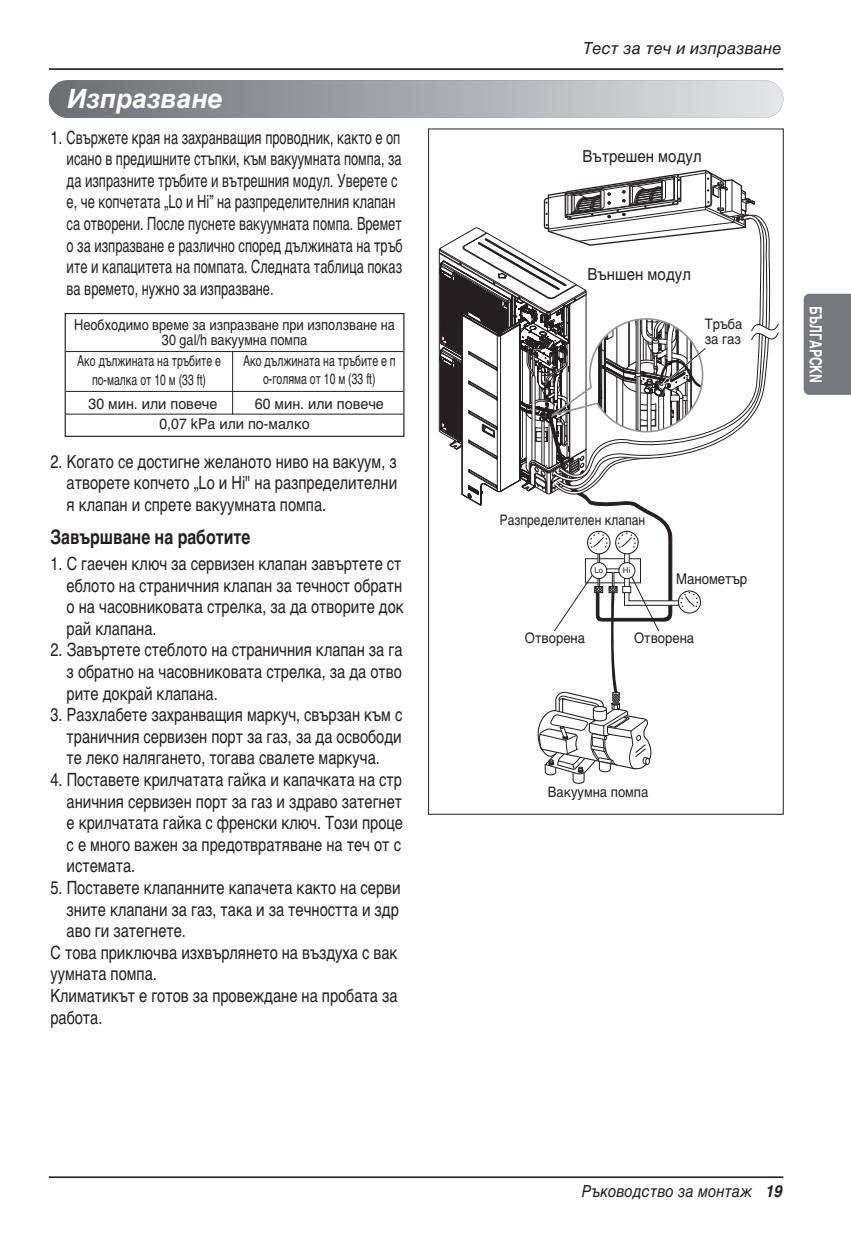
<style>
.page{position:relative;width:851px;height:1248px;background:#fff}
.page>*{position:absolute;margin:0;border:0;box-sizing:border-box;transform-origin:0 0}
.t1{font:italic 700 26.6px "Helvetica";color:#fff}
.t2{font:700 20px "Helvetica";color:#231f20;scale:.8 1}
.t3{font:18.2px/21.6px "Helvetica";color:#231f20;text-align:justify;scale:.8 1}
.t4{font:700 17px "Helvetica";color:#fff;scale:.71 1}
.t5{font:16.6px "Helvetica";color:#231f20;scale:.9 1}
.t6{font:italic 16.6px "Helvetica";color:#231f20;scale:.9 1}
.t7{font:italic 16.6px "Helvetica";color:#231f20}
.t8{font:15px/18.4px "Helvetica";color:#231f20;text-align:center;scale:.7 1}
.t9{font:15px/15px "Helvetica";color:#231f20;text-align:center;scale:.85 1}
.t10{font:15px/20px "Helvetica";color:#231f20;scale:.95 1}
.t11{font:15px "Helvetica";color:#231f20;scale:.88 1}
.t12{font:14.4px/14.4px "Helvetica";color:#231f20;scale:.9 1}
.t13{font:14.4px "Helvetica";color:#231f20;scale:.83 1}
.t14{font:8px "Helvetica";color:#231f20}
.s1{font-weight:700}
</style>
<div class="page">
<hr style="left:49px;top:68px;width:734px;height:2px;background:#231f20">
<hr style="left:49px;top:1176px;width:734px;height:1px;background:#231f20">
<div style="left:803px;top:294px;width:47px;height:101px;background:#76787b"></div>
<svg style="left:438px;top:169px;width:341px;height:615px"></svg>
<div style="left:49px;top:80px;width:734px;height:38px;background:linear-gradient(to right,#6b6d71,#e4e4e7);border-radius:19px"></div>
<div style="left:65px;top:313px;width:339px;height:124px;border:1px solid #231f20"></div>
<hr style="left:66px;top:351px;width:337px;height:1px;background:#231f20">
<hr style="left:66px;top:391px;width:337px;height:1px;background:#231f20">
<hr style="left:66px;top:414px;width:337px;height:1px;background:#231f20">
<hr style="left:232px;top:351px;width:1px;height:63px;background:#231f20">
<h1 class="t1" style="left:68px;top:89px;width:156px">Изпразване</h1>
<p class="t3" style="left:67px;top:128px;width:421px;text-align:left;text-indent:-16px">1. Свържете края на захранващия проводник, както е оп исано в предишните стъпки, към вакуумната помпа, за да изпразните тръбите и вътрешния модул. Уверете с е, че копчетата „Lo и Hi” на разпределителния клапан са отворени. После пуснете вакуумната помпа. Времет о за изпразване е различно според дължината на тръб ите и капацитета на помпата. Следната таблица показ ва времето, нужно за изпразване.</p>
<p class="t9" style="left:74px;top:318px;width:378px">Необходимо време за изпразване при използване на<br>30 gal/h вакуумна помпа</p>
<p class="t8" style="left:77px;top:353px;width:207px">Ако дължината на тръбите е по-малка от 10 м (33 ft)</p>
<p class="t8" style="left:243px;top:352px;width:219px">Ако дължината на тръбите е п о-голяма от 10 м (33 ft)</p>
<p class="t10" style="left:159px;top:395px;width:238px;text-indent:95px">60 мин. или повече<br>0,07 kPa или по-малко</p>
<p class="t10" style="left:88px;top:395px;width:137px">30 мин. или повече</p>
<p class="t3" style="left:67px;top:452px;width:414px;text-indent:-16px">2. Когато се достигне желаното ниво на вакуум, з атворете копчето „Lo и Hi" на разпределителни я клапан и спрете вакуумната помпа.</p>
<p class="t2" style="left:50px;top:529px;width:251px">Завършване на работите</p>
<p class="t3" style="left:67px;top:554px;width:423px;text-align:left;text-indent:-16px">1. С гаечен ключ за сервизен клапан завъртете ст еблото на страничния клапан за течност обратн о на часовниковата стрелка, за да отворите док рай клапана.</p>
<p class="t3" style="left:67px;top:641px;width:421px;text-indent:-16px">2. Завъртете стеблото на страничния клапан за га з обратно на часовниковата стрелка, за да отво рите докрай клапана.</p>
<p class="t3" style="left:67px;top:705px;width:421px;text-indent:-16px">3. Разхлабете захранващия маркуч, свързан към с траничния сервизен порт за газ, за да освободи те леко налягането, тогава свалете маркуча.</p>
<p class="t3" style="left:67px;top:770px;width:422px;text-indent:-16px">4. Поставете крилчатата гайка и капачката на стр аничния сервизен порт за газ и здраво затегнет е крилчатата гайка с френски ключ. Този проце с е много важен за предотвратяване на теч от с истемата.</p>
<p class="t3" style="left:50px;top:878px;width:439px">5. Поставете клапанните капачета както на серви</p>
<p class="t3" style="left:67px;top:900px;width:417px">зните клапани за газ, така и за течността и здр</p>
<p class="t3" style="left:67px;top:921px;width:151px">аво ги затегнете.</p>
<p class="t3" style="left:50px;top:943px;width:435px">С това приключва изхвърлянето на въздуха с вак</p>
<p class="t3" style="left:50px;top:964px;width:134px">уумната помпа.</p>
<p class="t3" style="left:50px;top:986px;width:435px">Климатикът е готов за провеждане на пробата за</p>
<p class="t3" style="left:50px;top:1007px;width:66px">работа.</p>
<p class="t7" style="left:583px;top:42px;width:200px">Тест за теч и изпразване</p>
<p class="t5" style="left:582px;top:150px;width:134px">Вътрешен модул</p>
<p class="t5" style="left:587px;top:268px;width:116px">Външен модул</p>
<p class="t12" style="left:704px;top:318px;width:43px">Тръба за газ</p>
<p class="t4" style="left:822px;top:305px;width:110px;rotate:90deg">БЪЛГАРСKN</p>
<p class="t13" style="left:499px;top:514px;width:177px">Разпределителен клапан</p>
<p class="t14" style="left:594px;top:567px;width:10px">Lo</p>
<p class="t14" style="left:622px;top:567px;width:9px">Hi</p>
<p class="t11" style="left:676px;top:573px;width:82px">Манометър</p>
<p class="t12" style="left:525px;top:632px;width:68px">Отворена</p>
<p class="t12" style="left:634px;top:632px;width:68px">Отворена</p>
<p class="t12" style="left:547px;top:786px;width:113px">Вакуумна помпа</p>
<p class="t6" style="left:581px;top:1184px;width:224px">Ръководство за монтаж <span class="s1">19</span></p>
</div>
